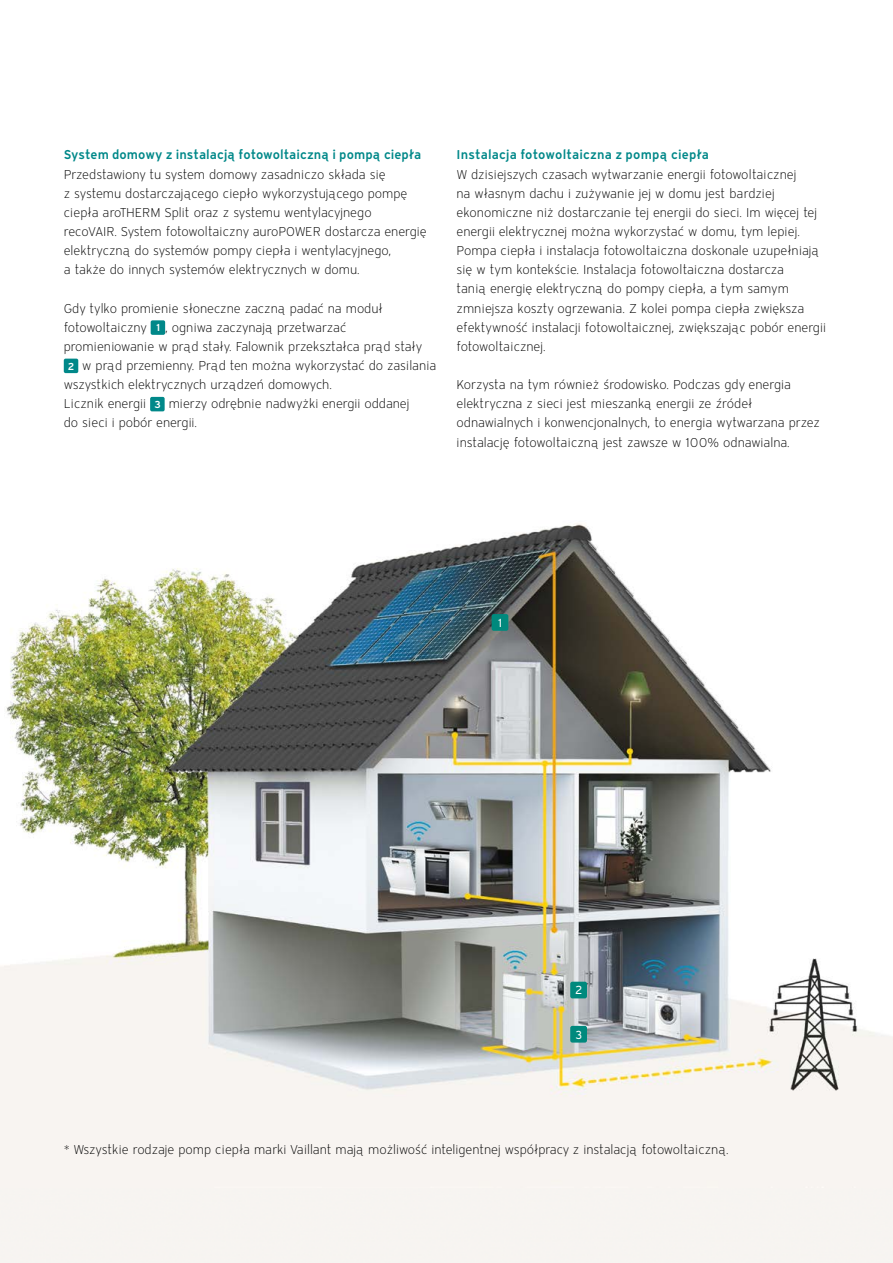
<style>
.page{position:relative;width:893px;height:1263px;background:#fff}
.page>*{position:absolute;margin:0;border:0;box-sizing:border-box;transform-origin:0 0}
.t1{font:300 12.75px/19.2px "Vaillant 16";letter-spacing:-.005em;color:#000}
.t2{font:600 12.75px "Vaillant 16";letter-spacing:.005em;color:#008889}
.t3{font:11.7px "Vaillant 16";color:#fff}
.s1{font-weight:600;font-size:10.05px;color:#fff}
</style>
<div class="page">
<img style="left:0;top:523px;width:893px;height:740px">
<div style="left:151px;top:320px;width:14px;height:15px;background:#008889;border-radius:2px"></div>
<div style="left:64px;top:359px;width:14px;height:14px;background:#008889;border-radius:2px"></div>
<div style="left:150px;top:397px;width:15px;height:14px;background:#008889;border-radius:2px"></div>
<div style="left:492px;top:614px;width:16px;height:17px;background:#00897d;border-radius:2px"></div>
<div style="left:570px;top:982px;width:17px;height:16px;background:#00897d;border-radius:2px"></div>
<div style="left:570px;top:1026px;width:17px;height:16px;background:#00897d;border-radius:2px"></div>
<p class="t2" style="left:64px;top:146px;width:359px">System domowy z instalacją fotowoltaiczną i pompą ciepła</p>
<p class="t1" style="left:64px;top:164px;width:364px">Przedstawiony tu system domowy zasadniczo składa się<br>z systemu dostarczającego ciepło wykorzystującego pompę ciepła aroTHERM Split oraz z systemu wentylacyjnego recoVAIR. System fotowoltaiczny auroPOWER dostarcza energię elektryczną do systemów pompy ciepła i wentylacyjnego,<br>a także do innych systemów elektrycznych w domu.</p>
<p class="t1" style="left:64px;top:298px;width:321px">Gdy tylko promienie słoneczne zaczną padać na moduł</p>
<p class="t1" style="left:64px;top:317px;width:284px">fotowoltaiczny <span class="s1">1</span> , ogniwa zaczynają przetwarzać</p>
<p class="t1" style="left:64px;top:336px;width:360px">promieniowanie w prąd stały. Falownik przekształca prąd stały</p>
<p class="t1" style="left:68px;top:356px;width:370px"><span class="s1">2</span> w prąd przemienny. Prąd ten można wykorzystać do zasilania</p>
<p class="t1" style="left:64px;top:375px;width:270px">wszystkich elektrycznych urządzeń domowych.</p>
<p class="t1" style="left:64px;top:394px;width:347px">Licznik energii <span class="s1">3</span> mierzy odrębnie nadwyżki energii oddanej</p>
<p class="t1" style="left:64px;top:413px;width:135px">do sieci i pobór energii.</p>
<p class="t2" style="left:457px;top:146px;width:254px">Instalacja fotowoltaiczna z pompą ciepła</p>
<p class="t1" style="left:457px;top:164px;width:371px">W dzisiejszych czasach wytwarzanie energii fotowoltaicznej<br>na własnym dachu i zużywanie jej w domu jest bardziej ekonomiczne niż dostarczanie tej energii do sieci. Im więcej tej energii elektrycznej można wykorzystać w domu, tym lepiej.<br>Pompa ciepła i instalacja fotowoltaiczna doskonale uzupełniają się w tym kontekście. Instalacja fotowoltaiczna dostarcza<br>tanią energię elektryczną do pompy ciepła, a tym samym zmniejsza koszty ogrzewania. Z kolei pompa ciepła zwiększa efektywność instalacji fotowoltaicznej, zwiększając pobór energii fotowoltaicznej.</p>
<p class="t1" style="left:457px;top:375px;width:365px">Korzysta na tym również środowisko. Podczas gdy energia elektryczna z sieci jest mieszanką energii ze źródeł odnawialnych i konwencjonalnych, to energia wytwarzana przez instalację fotowoltaiczną jest zawsze w 100% odnawialna.</p>
<p class="t3" style="left:498px;top:615px;width:6px">1</p>
<p class="t3" style="left:575px;top:983px;width:9px">2</p>
<p class="t3" style="left:575px;top:1027px;width:8px">3</p>
<p class="t1" style="left:64px;top:1140px;width:666px">* Wszystkie rodzaje pomp ciepła marki Vaillant mają możliwość inteligentnej współpracy z instalacją fotowoltaiczną.</p>
</div>
